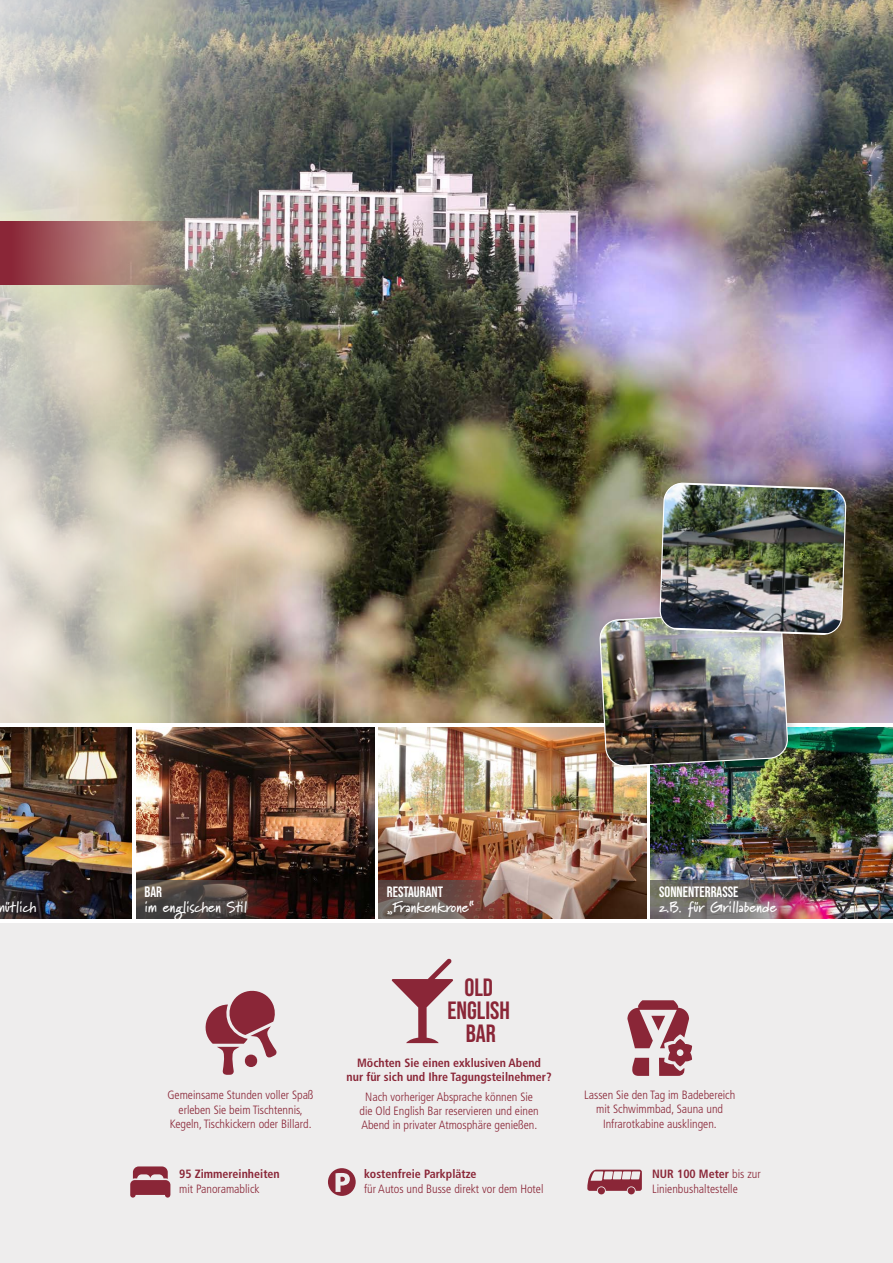
<style>
.page{position:relative;width:893px;height:1263px;background:#fff}
.page>*{position:absolute;margin:0;border:0;box-sizing:border-box;transform-origin:0 0}
.t1{font:700 25.05px/23.2px "Bebas Neue Pro";color:#8a2637;text-align:center}
.t2{font:700 15px "Marydale";color:#fff}
.t3{font:15px "Bebas Neue";color:#fff}
.t4{font:300 condensed 12px/14.4px "Frutiger LT Pro";color:#8a2637;text-align:center}
.t5{font:700 condensed 12px/14.4px "Frutiger LT Pro";color:#8a2637;text-align:center}
.s1{font-weight:700}
</style>
<div class="page">
<img style="left:0;top:0;width:893px;height:723px">
<svg style="left:0;top:0;width:183px;height:217px;background:#c6c5b9"></svg>
<svg style="left:0;top:285px;width:313px;height:438px;background:#b3ae9c"></svg>
<img style="left:0;top:221px;width:636px;height:64px">
<div style="left:0;top:923px;width:893px;height:340px;background:#eeeded"></div>
<svg style="left:205px;top:990px;width:72px;height:85px"></svg>
<img style="left:0;top:727px;width:132px;height:191px">
<img style="left:651px;top:727px;width:242px;height:191px">
<img style="left:136px;top:727px;width:238px;height:191px">
<img style="left:651px;top:880px;width:167px;height:38px">
<img style="left:378px;top:727px;width:268px;height:191px">
<svg style="left:378px;top:880px;width:137px;height:38px;background:#755750"></svg>
<svg style="left:136px;top:880px;width:137px;height:38px;background:#4d3f3a"></svg>
<svg style="left:0;top:880px;width:39px;height:38px"></svg>
<div style="left:596px;top:602px;width:204px;height:170px;background:#000;opacity:.16"></div>
<div style="left:656px;top:473px;width:202px;height:167px;background:#000;opacity:.16"></div>
<img style="left:600px;top:482px;width:247px;height:284px">
<svg style="left:391px;top:958px;width:62px;height:85px"></svg>
<svg style="left:627px;top:1000px;width:65px;height:76px"></svg>
<svg style="left:587px;top:1170px;width:55px;height:21px"></svg>
<div style="left:598px;top:1187px;width:7px;height:7px;background:#8a2637;border-radius:50%"></div>
<div style="left:628px;top:1187px;width:7px;height:7px;background:#8a2637;border-radius:50%"></div>
<svg style="left:328px;top:1168px;width:28px;height:28px"></svg>
<svg style="left:130px;top:1166px;width:40px;height:31px"></svg>
<p class="t2" style="left:-4px;top:898px;width:42px">mütlich</p>
<p class="t3" style="left:145px;top:884px;width:19px">BAR</p>
<p class="t2" style="left:145px;top:898px;width:104px">im englischen Stil</p>
<p class="t3" style="left:387px;top:884px;width:58px">RESTAURANT</p>
<p class="t2" style="left:387px;top:898px;width:89px">„Frankenkrone“</p>
<p class="t3" style="left:659px;top:884px;width:81px">SONNENTERRASSE</p>
<p class="t2" style="left:659px;top:898px;width:119px">z.B. für Grillabende</p>
<h1 class="t1" style="left:447px;top:975px;width:64px">OLD<br>ENGLISH<br>BAR</h1>
<p class="t4" style="left:167px;top:1088px;width:148px">Gemeinsame Stunden voller Spaß erleben Sie beim Tischtennis,<br>Kegeln, Tischkickern oder Billard.</p>
<p class="t5" style="left:347px;top:1055px;width:207px">Möchten Sie einen exklusiven Abend<br>nur für sich und Ihre Tagungsteilnehmer?</p>
<p class="t4" style="left:360px;top:1089px;width:181px">Nach vorheriger Absprache können Sie die Old English Bar reservieren und einen<br>Abend in privater Atmosphäre genießen.</p>
<p class="t4" style="left:584px;top:1088px;width:153px">Lassen Sie den Tag im Badebereich mit Schwimmbad, Sauna und<br>Infrarotkabine ausklingen.</p>
<p class="t5" style="left:179px;top:1167px;width:102px">95 Zimmereinheiten</p>
<p class="t4" style="left:179px;top:1181px;width:82px">mit Panoramablick</p>
<p class="t5" style="left:364px;top:1167px;width:114px">kostenfreie Parkplätze</p>
<p class="t4" style="left:364px;top:1181px;width:181px">für Autos und Busse direkt vor dem Hotel</p>
<p class="t4" style="left:652px;top:1167px;width:110px;text-align:left"><span class="s1">NUR 100 Meter</span> bis zur<br>Linienbushaltestelle</p>
</div>
